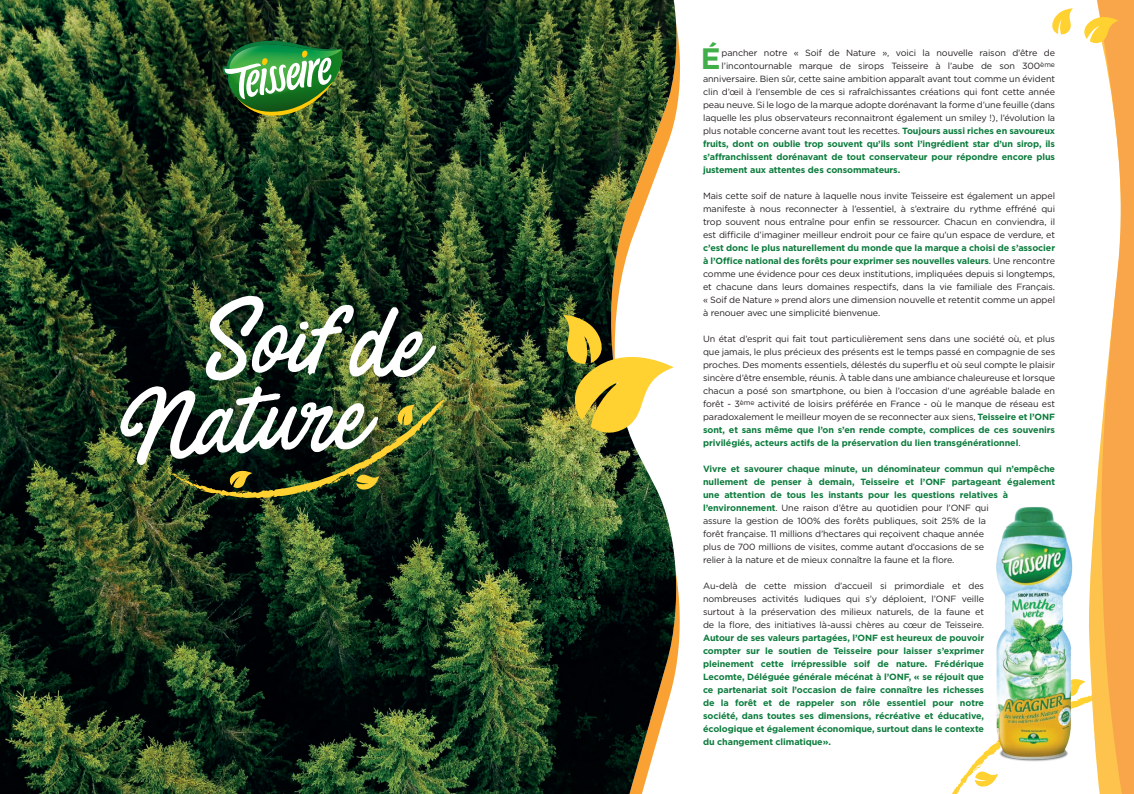
<style>
.page{position:relative;width:1134px;height:794px;background:#fff}
.page>*{position:absolute;margin:0;border:0;box-sizing:border-box;transform-origin:0 0}
.t1{font:700 29.5px "Gotham";color:#40ae49}
.t2{font:9px/13px "Gotham";letter-spacing:-.01em;color:#231f20;text-align:justify}
.t3{font:700 9px/13px "Gotham";letter-spacing:-.01em;color:#0e7c3e;text-align:justify}
.s1{font-weight:700;color:#0e7c3e}
</style>
<div class="page">
<svg style="left:952px;top:0;width:182px;height:794px"></svg>
<img style="left:0;top:0;width:678px;height:794px">
<img style="left:120px;top:296px;width:327px;height:202px">
<svg style="left:562px;top:315px;width:112px;height:121px"></svg>
<img style="left:223px;top:41px;width:121px;height:75px">
<h1 class="t1" style="left:701px;top:39px;width:21px">É</h1>
<p class="t2" style="left:722px;top:46px;width:335px">pancher notre « Soif de Nature », voici la nouvelle raison d’être de</p>
<p class="t2" style="left:722px;top:59px;width:335px">l’incontournable marque de sirops Teisseire à l’aube de son 300<sup>ème</sup></p>
<p class="t2" style="left:703px;top:72px;width:354px">anniversaire. Bien sûr, cette saine ambition apparaît avant tout comme un évident</p>
<p class="t2" style="left:703px;top:85px;width:353px">clin d’œil à l’ensemble de ces si rafraîchissantes créations qui font cette année</p>
<p class="t2" style="left:703px;top:98px;width:353px">peau neuve. Si le logo de la marque adopte dorénavant la forme d’une feuille (dans</p>
<p class="t2" style="left:703px;top:111px;width:354px">laquelle les plus observateurs reconnaitront également un smiley !), l’évolution la</p>
<p class="t2" style="left:703px;top:124px;width:354px">plus notable concerne avant tout les recettes. <span class="s1">Toujours aussi riches en savoureux</span></p>
<p class="t3" style="left:703px;top:137px;width:354px">fruits, dont on oublie trop souvent qu’ils sont l’ingrédient star d’un sirop, ils</p>
<p class="t3" style="left:703px;top:150px;width:354px">s’affranchissent dorénavant de tout conservateur pour répondre encore plus</p>
<p class="t3" style="left:703px;top:163px;width:199px">justement aux attentes des consommateurs.</p>
<p class="t2" style="left:703px;top:189px;width:354px">Mais cette soif de nature à laquelle nous invite Teisseire est également un appel manifeste à nous reconnecter à l’essentiel, à s’extraire du rythme effréné qui trop souvent nous entraîne pour enfin se ressourcer. Chacun en conviendra, il est difficile d’imaginer meilleur endroit pour ce faire qu’un espace de verdure, et</p>
<p class="t2" style="left:703px;top:241px;width:354px"><span class="s1">c’est donc le plus naturellement du monde que la marque a choisi de s’associer à l’Office national des forêts pour exprimer ses nouvelles valeurs</span>. Une rencontre comme une évidence pour ces deux institutions, impliquées depuis si longtemps, et chacune dans leurs domaines respectifs, dans la vie familiale des Français. « Soif de Nature » prend alors une dimension nouvelle et retentit comme un appel à renouer avec une simplicité bienvenue.</p>
<p class="t2" style="left:703px;top:332px;width:354px">Un état d’esprit qui fait tout particulièrement sens dans une société où, et plus que jamais, le plus précieux des présents est le temps passé en compagnie de ses proches. Des moments essentiels, délestés du superflu et où seul compte le plaisir sincère d’être ensemble, réunis. À table dans une ambiance chaleureuse et lorsque chacun a posé son smartphone, ou bien à l’occasion d’une agréable balade en forêt - 3<sup>ème</sup> activité de loisirs préférée en France - où le manque de réseau est paradoxalement le meilleur moyen de se reconnecter aux siens, <span class="s1">Teisseire et l’ONF sont, et sans même que l’on s’en rende compte, complices de ces souvenirs privilégiés, acteurs actifs de la préservation du lien transgénérationnel</span>.</p>
<p class="t2" style="left:703px;top:462px;width:354px;text-align:left"><span class="s1">Vivre et savourer chaque minute, un dénominateur commun qui n’empêche nullement de penser à demain, Teisseire et l’ONF partageant également une attention de tous les instants pour les questions relatives à l’environnement</span>. Une raison d’être au quotidien pour l’ONF qui<br>assure la gestion de 100% des forêts publiques, soit 25% de la<br>forêt française. 11 millions d’hectares qui reçoivent chaque année<br>plus de 700 millions de visites, comme autant d’occasions de se<br>relier à la nature et de mieux connaître la faune et la flore.</p>
<p class="t2" style="left:703px;top:579px;width:283px">Au-delà de cette mission d’accueil si primordiale et des nombreuses activités ludiques qui s’y déploient, l’ONF veille surtout à la préservation des milieux naturels, de la faune et de la flore, des initiatives là-aussi chères au cœur de Teisseire.</p>
<p class="t3" style="left:703px;top:631px;width:283px">Autour de ses valeurs partagées, l’ONF est heureux de pouvoir compter sur le soutien de Teisseire pour laisser s’exprimer pleinement cette irrépressible soif de nature. Frédérique Lecomte, Déléguée générale mécénat à l’ONF, « se réjouit que ce partenariat soit l’occasion de faire connaître les richesses de la forêt et de rappeler son rôle essentiel pour notre société, dans toutes ses dimensions, récréative et éducative, écologique et également économique, surtout dans le contexte du changement climatique».</p>
</div>
